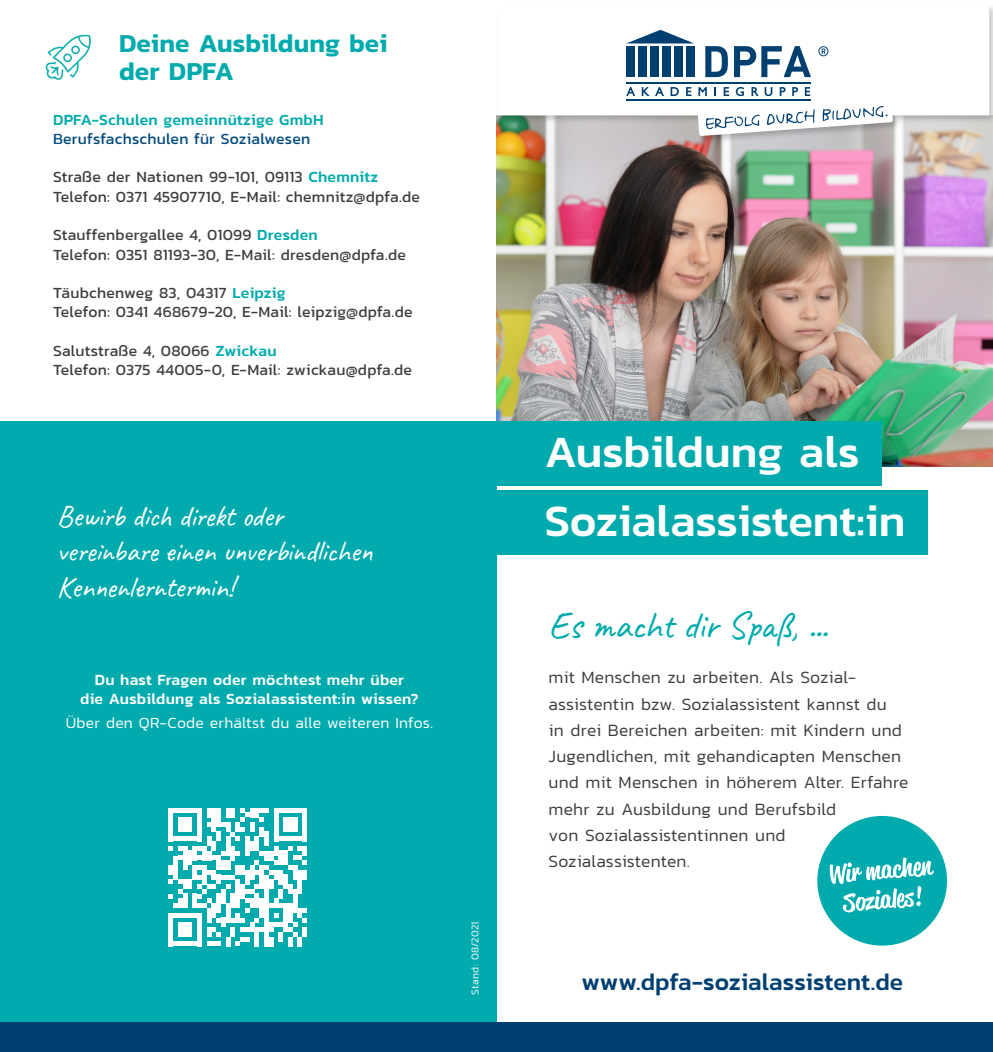
<style>
.page{position:relative;width:993px;height:1052px;background:#fff}
.page>*{position:absolute;margin:0;border:0;box-sizing:border-box;transform-origin:0 0}
.Titel{font:500 45.5px "Kanit";letter-spacing:-.005em;color:#fff}
.Schmuckschrift_Ausb{font:38.5px "Caveat";letter-spacing:-.015em;color:#00aaad}
.Schmuckschrift_Ausb-2{font:29.75px/35.7px "Caveat";letter-spacing:-.015em;color:#fff}
.Überschrift{font:600 26.25px/28px "Kanit";color:#00aaad}
.www{font:500 24.5px "Kanit";color:#004071}
.Text_Vorderseite{font:300 17.5px/26.2px "Kanit";letter-spacing:.01em;color:#3e3e3f}
.Fließtext{font:15.75px "Kanit";letter-spacing:.01em;color:#3e3e3f}
.Überschrift_Ausb{font:500 15.75px/18.9px "Kanit";letter-spacing:.01em;color:#fff;text-align:center}
.Überschrift_Ausb-2{font:300 15.75px "Kanit";letter-spacing:.015em;color:#fff}
.Fließtext_blau{font:15.75px "Kanit";letter-spacing:.01em;color:#004a7b}
.Schule{font:500 15.75px "Kanit";letter-spacing:.015em;color:#00aaad}
.Stand{font:300 10.5px "Kanit";letter-spacing:.02em;color:#fff}
.s1{font-weight:500;color:#00aaad}
</style>
<div class="page">
<div style="left:0;top:1022px;width:992px;height:30px;background:#004071"></div>
<img style="left:496px;top:145px;width:496px;height:321px">
<div style="left:0;top:421px;width:496px;height:601px;background:#00aaad"></div>
<div style="left:496px;top:421px;width:385px;height:64px;background:#00aaad"></div>
<div style="left:496px;top:490px;width:432px;height:64px;background:#00aaad"></div>
<svg style="left:46px;top:34px;width:45px;height:46px"></svg>
<div style="left:496px;top:3px;width:496px;height:142px;background:#231f20;opacity:.25"></div>
<svg style="left:497px;top:5px;width:491px;height:131px"></svg>
<hr style="left:626px;top:83px;width:184px;height:1px;background:#004071">
<hr style="left:626px;top:100px;width:184px;height:1px;background:#004071">
<svg style="left:626px;top:87px;width:9px;height:9px"></svg>
<svg style="left:641px;top:87px;width:22px;height:9px"></svg>
<svg style="left:670px;top:87px;width:8px;height:9px"></svg>
<svg style="left:685px;top:87px;width:6px;height:9px"></svg>
<svg style="left:698px;top:87px;width:8px;height:9px"></svg>
<svg style="left:723px;top:87px;width:5px;height:9px"></svg>
<svg style="left:735px;top:87px;width:8px;height:9px"></svg>
<svg style="left:751px;top:87px;width:7px;height:9px"></svg>
<svg style="left:764px;top:87px;width:8px;height:9px"></svg>
<svg style="left:779px;top:87px;width:6px;height:9px"></svg>
<svg style="left:792px;top:87px;width:5px;height:9px"></svg>
<svg style="left:804px;top:87px;width:6px;height:9px"></svg>
<svg style="left:626px;top:30px;width:68px;height:13px"></svg>
<div style="left:626px;top:46px;width:8px;height:31px;background:#004071"></div>
<div style="left:638px;top:46px;width:8px;height:31px;background:#004071"></div>
<div style="left:650px;top:46px;width:8px;height:31px;background:#004071"></div>
<div style="left:662px;top:46px;width:8px;height:31px;background:#004071"></div>
<div style="left:674px;top:46px;width:8px;height:31px;background:#004071"></div>
<div style="left:686px;top:46px;width:8px;height:31px;background:#004071"></div>
<svg style="left:705px;top:46px;width:105px;height:31px"></svg>
<svg style="left:705px;top:115px;width:54px;height:14px"></svg>
<svg style="left:766px;top:109px;width:48px;height:16px"></svg>
<svg style="left:822px;top:106px;width:65px;height:15px"></svg>
<svg style="left:818px;top:46px;width:10px;height:10px"></svg>
<svg style="left:168px;top:808px;width:139px;height:138px"></svg>
<div style="left:302px;top:927px;width:5px;height:9px;background:#fff"></div>
<div style="left:817px;top:816px;width:129px;height:129px;background:#00aaad;border-radius:50%"></div>
<svg style="left:829px;top:857px;width:104px;height:55px"></svg>
<p class="Überschrift" style="left:119px;top:28px;width:270px">Deine Ausbildung bei der DPFA</p>
<p class="Schule" style="left:53px;top:108px;width:272px">DPFA-Schulen gemeinnützige GmbH</p>
<p class="Fließtext_blau" style="left:53px;top:127px;width:258px">Berufsfachschulen für Sozialwesen</p>
<p class="Fließtext" style="left:53px;top:166px;width:326px">Straße der Nationen 99-101, 09113 <span class="s1">Chemnitz</span></p>
<p class="Fließtext" style="left:53px;top:185px;width:368px">Telefon: 0371 45907710, E-Mail: chemnitz@dpfa.de</p>
<p class="Fließtext" style="left:53px;top:223px;width:266px">Stauffenbergallee 4, 01099 <span class="s1">Dresden</span></p>
<p class="Fließtext" style="left:53px;top:243px;width:354px">Telefon: 0351 81193-30, E-Mail: dresden@dpfa.de</p>
<p class="Fließtext" style="left:53px;top:281px;width:234px">Täubchenweg 83, 04317 <span class="s1">Leipzig</span></p>
<p class="Fließtext" style="left:53px;top:300px;width:361px">Telefon: 0341 468679-20, E-Mail: leipzig@dpfa.de</p>
<p class="Fließtext" style="left:53px;top:339px;width:225px">Salutstraße 4, 08066 <span class="s1">Zwickau</span></p>
<p class="Fließtext" style="left:53px;top:358px;width:360px">Telefon: 0375 44005-0, E-Mail: zwickau@dpfa.de</p>
<p class="Schmuckschrift_Ausb-2" style="left:57px;top:498px;width:317px">Bewirb dich direkt oder vereinbare einen unverbindlichen<br>Kennenlerntermin!</p>
<p class="Überschrift_Ausb" style="left:80px;top:670px;width:340px">Du hast Fragen oder möchtest mehr über<br>die Ausbildung als Sozialassistent:in wissen?</p>
<p class="Überschrift_Ausb-2" style="left:66px;top:711px;width:369px">Über den QR-Code erhältst du alle weiteren Infos.</p>
<p class="Stand" style="left:467px;top:994px;width:75px;rotate:-90deg">Stand: 08/2021</p>
<p class="Titel" style="left:544px;top:418px;width:316px">Ausbildung als</p>
<p class="Titel" style="left:544px;top:486px;width:362px">Sozialassistent:in</p>
<p class="Schmuckschrift_Ausb" style="left:548px;top:601px;width:281px">Es macht dir Spaß, ...</p>
<p class="Text_Vorderseite" style="left:548px;top:664px;width:309px">mit Menschen zu arbeiten. Als Sozial-</p>
<p class="Text_Vorderseite" style="left:548px;top:690px;width:361px">assistentin bzw. Sozialassistent kannst du<br>in drei Bereichen arbeiten: mit Kindern und Jugendlichen, mit gehandicapten Menschen und mit Menschen in höherem Alter. Erfahre mehr zu Ausbildung und Berufsbild</p>
<p class="Text_Vorderseite" style="left:548px;top:822px;width:238px">von Sozialassistentinnen und</p>
<p class="Text_Vorderseite" style="left:548px;top:848px;width:143px">Sozialassistenten.</p>
<p class="www" style="left:581px;top:963px;width:323px">www.dpfa-sozialassistent.de</p>
</div>
